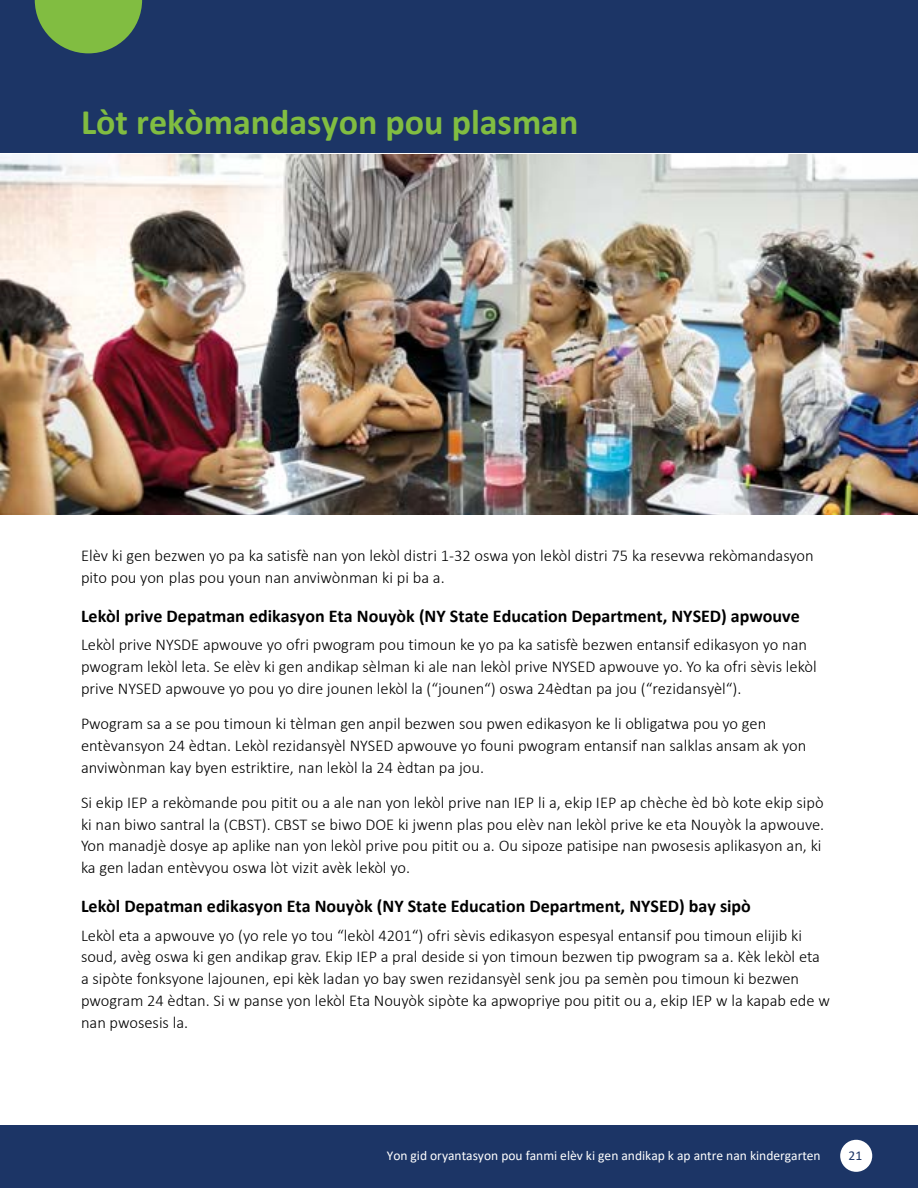
<style>
.page{position:relative;width:918px;height:1188px;background:#fff}
.page>*{position:absolute;margin:0;border:0;box-sizing:border-box;transform-origin:0 0}
.Heading_1_Orange{font:700 36px "Calibri";color:#81bd41}
.Subhead{font:700 18px "Calibri";color:#000}
.Text{font:300 16.5px/21.8px "Calibri";color:#000}
.t1{font:13.5px "Calibri";color:#fff}
.t2{font:13.5px "Calibri";color:#1c3566}
</style>
<div class="page">
<div style="left:0;top:0;width:918px;height:153px;background:#1c3566"></div>
<div style="left:0;top:1125px;width:918px;height:63px;background:#1c3566"></div>
<div style="left:840px;top:1140px;width:32px;height:32px;background:#fff;border-radius:50%"></div>
<svg style="left:35px;top:0;width:107px;height:53px"></svg>
<img style="left:0;top:155px;width:918px;height:359px">
<p class="Heading_1_Orange" style="left:81px;top:97px;width:499px">Lòt rekòmandasyon pou plasman</p>
<p class="Text" style="left:81px;top:545px;width:734px">Elèv ki gen bezwen yo pa ka satisfè nan yon lekòl distri 1-32 oswa yon lekòl distri 75 ka resevwa rekòmandasyon pito pou yon plas pou youn nan anviwònman ki pi ba a.</p>
<h1 class="Subhead" style="left:81px;top:603px;width:720px">Lekòl prive Depatman edikasyon Eta Nouyòk (NY State Education Department, NYSED) apwouve</h1>
<p class="Text" style="left:81px;top:634px;width:737px">Lekòl prive NYSDE apwouve yo ofri pwogram pou timoun ke yo pa ka satisfè bezwen entansif edikasyon yo nan pwogram lekòl leta. Se elèv ki gen andikap sèlman ki ale nan lekòl prive NYSED apwouve yo. Yo ka ofri sèvis lekòl prive NYSED apwouve yo pou yo dire jounen lekòl la (“jounen“) oswa 24èdtan pa jou (“rezidansyèl“).</p>
<p class="Text" style="left:81px;top:713px;width:727px">Pwogram sa a se pou timoun ki tèlman gen anpil bezwen sou pwen edikasyon ke li obligatwa pou yo gen entèvansyon 24 èdtan. Lekòl rezidansyèl NYSED apwouve yo founi pwogram entansif nan salklas ansam ak yon anviwònman kay byen estriktire, nan lekòl la 24 èdtan pa jou.</p>
<p class="Text" style="left:81px;top:791px;width:745px">Si ekip IEP a rekòmande pou pitit ou a ale nan yon lekòl prive nan IEP li a, ekip IEP ap chèche èd bò kote ekip sipò ki nan biwo santral la (CBST). CBST se biwo DOE ki jwenn plas pou elèv nan lekòl prive ke eta Nouyòk la apwouve.<br>Yon manadjè dosye ap aplike nan yon lekòl prive pou pitit ou a. Ou sipoze patisipe nan pwosesis aplikasyon an, ki ka gen ladan entèvyou oswa lòt vizit avèk lekòl yo.</p>
<h1 class="Subhead" style="left:81px;top:893px;width:671px">Lekòl Depatman edikasyon Eta Nouyòk (NY State Education Department, NYSED) bay sipò</h1>
<p class="Text" style="left:81px;top:924px;width:750px">Lekòl eta a apwouve yo (yo rele yo tou “lekòl 4201“) ofri sèvis edikasyon espesyal entansif pou timoun elijib ki soud, avèg oswa ki gen andikap grav. Ekip IEP a pral deside si yon timoun bezwen tip pwogram sa a. Kèk lekòl eta a sipòte fonksyone lajounen, epi kèk ladan yo bay swen rezidansyèl senk jou pa semèn pou timoun ki bezwen pwogram 24 èdtan. Si w panse yon lekòl Eta Nouyòk sipòte ka apwopriye pou pitit ou a, ekip IEP w la kapab ede w nan pwosesis la.</p>
<p class="t1" style="left:387px;top:1147px;width:435px">Yon gid oryantasyon pou fanmi elèv ki gen andikap k ap antre nan kindergarten</p>
<p class="t2" style="left:849px;top:1147px;width:15px">21</p>
</div>
